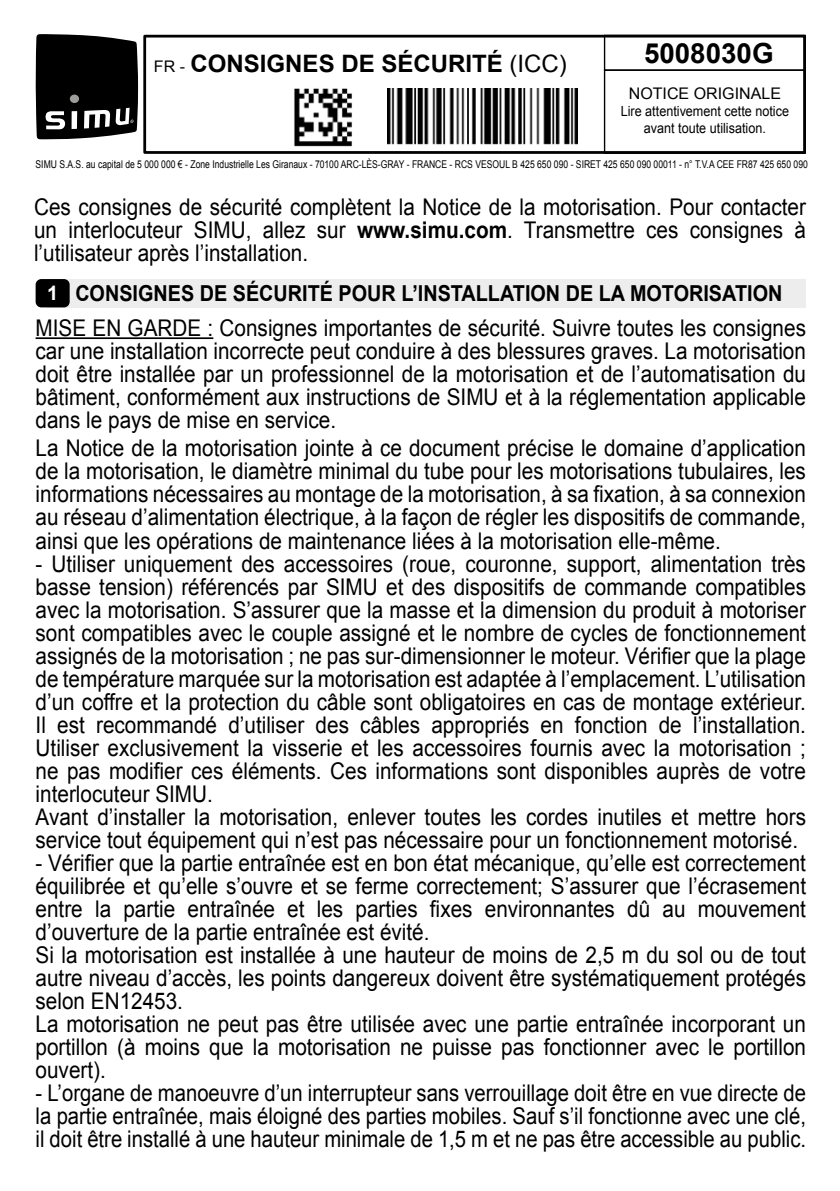
<style>
.page{position:relative;width:840px;height:1191px;background:#fff}
.page>*{position:absolute;margin:0;border:0;box-sizing:border-box;transform-origin:0 0}
.t1{font:700 27.8px "Arial";color:#000}
.t2{font:700 24px "Arial";color:#000}
.t3{font:23px/23px "Arial";color:#000;text-align:justify;scale:.9 1}
.t4{font:23px/23px "Arial";color:#000;text-align:justify;scale:.88 1}
.t5{font:700 22px "Arial";color:#000;scale:.9 1}
.t6{font:16px "Arial";color:#000}
.t7{font:14px/16.8px "Arial";color:#000;text-align:center;scale:.9 1}
.t8{font:10.6px "Arial";color:#000;scale:.8 1}
.s1{font-weight:400;font-size:16px}
.s2{font-weight:400}
.s3{font-weight:700}
.s4{font-size:20px;color:#fff}
</style>
<div class="page">
<hr style="left:36px;top:337px;width:177px;height:2px;background:#000">
<div style="left:47px;top:279px;width:758px;height:28px;background:#ededed"></div>
<div style="left:36px;top:279px;width:34px;height:28px;background:#000;border-radius:6px"></div>
<div style="left:143px;top:35px;width:662px;height:119px;border:3px solid #000"></div>
<svg style="left:36px;top:34px;width:102px;height:105px;background:#1e1e1e"></svg>
<div style="left:70px;top:95px;width:9px;height:8px;background:#9d9d9c;border-radius:50%"></div>
<div style="left:603px;top:35px;width:202px;height:36px;border:1px solid #000"></div>
<div style="left:603px;top:69px;width:202px;height:85px;border:1px solid #000"></div>
<img style="left:387px;top:88px;width:190px;height:57px">
<img style="left:294px;top:88px;width:58px;height:59px">
<p class="t2" style="left:154px;top:48px;width:414px"><span class="s1">FR -</span> CONSIGNES DE SÉCURITÉ <span class="s2">(ICC)</span></p>
<p class="t1" style="left:643px;top:35px;width:131px">5008030G</p>
<p class="t6" style="left:628px;top:83px;width:154px">NOTICE ORIGINALE</p>
<p class="t7" style="left:620px;top:103px;width:188px">Lire attentivement cette notice avant toute utilisation.</p>
<p class="t8" style="left:36px;top:157px;width:966px">SIMU S.A.S. au capital de 5 000 000 € - Zone Industrielle Les Giranaux - 70100 ARC-LÈS-GRAY - FRANCE - RCS VESOUL B 425 650 090 - SIRET 425 650 090 00011 - n° T.V.A CEE FR87 425 650 090</p>
<p class="t3" style="left:34px;top:196px;width:858px">Ces consignes de sécurité complètent la Notice de la motorisation. Pour contacter un interlocuteur SIMU, allez sur <span class="s3">www.simu.com</span>. Transmettre ces consignes à l’utilisateur après l’installation.</p>
<p class="t5" style="left:47px;top:279px;width:818px"><span class="s4">1</span> CONSIGNES DE SÉCURITÉ POUR L’INSTALLATION DE LA MOTORISATION</p>
<p class="t3" style="left:36px;top:316px;width:857px">MISE EN GARDE : Consignes importantes de sécurité. Suivre toutes les consignes car une installation incorrecte peut conduire à des blessures graves. La motorisation doit être installée par un professionnel de la motorisation et de l’automatisation du bâtiment, conformément aux instructions de SIMU et à la réglementation applicable dans le pays de mise en service.</p>
<p class="t3" style="left:36px;top:437px;width:857px">La Notice de la motorisation jointe à ce document précise le domaine d’application de la motorisation, le diamètre minimal du tube pour les motorisations tubulaires, les informations nécessaires au montage de la motorisation, à sa fixation, à sa connexion au réseau d’alimentation électrique, à la façon de régler les dispositifs de commande, ainsi que les opérations de maintenance liées à la motorisation elle-même.</p>
<p class="t3" style="left:36px;top:552px;width:857px;text-align:left">- Utiliser uniquement des accessoires (roue, couronne, support, alimentation très basse tension) référencés par SIMU et des dispositifs de commande compatibles avec la motorisation. S’assurer que la masse et la dimension du produit à motoriser sont compatibles avec le couple assigné et le nombre de cycles de fonctionnement assignés de la motorisation ; ne pas sur-dimensionner le moteur. Vérifier que la plage de température marquée sur la motorisation est adaptée à l’emplacement. L’utilisation d’un coffre et la protection du câble sont obligatoires en cas de montage extérieur.<br>Il est recommandé d’utiliser des câbles appropriés en fonction de l’installation.<br>Utiliser exclusivement la visserie et les accessoires fournis avec la motorisation ; ne pas modifier ces éléments. Ces informations sont disponibles auprès de votre interlocuteur SIMU.<br>Avant d’installer la motorisation, enlever toutes les cordes inutiles et mettre hors service tout équipement qui n’est pas nécessaire pour un fonctionnement motorisé.</p>
<p class="t3" style="left:36px;top:851px;width:857px;text-align:left">- Vérifier que la partie entraînée est en bon état mécanique, qu’elle est correctement équilibrée et qu’elle s’ouvre et se ferme correctement; S’assurer que l’écrasement entre la partie entraînée et les parties fixes environnantes dû au mouvement d’ouverture de la partie entraînée est évité.<br>Si la motorisation est installée à une hauteur de moins de 2,5 m du sol ou de tout autre niveau d’accès, les points dangereux doivent être systématiquement protégés selon EN12453.<br>La motorisation ne peut pas être utilisée avec une partie entraînée incorporant un portillon (à moins que la motorisation ne puisse pas fonctionner avec le portillon ouvert).</p>
<p class="t4" style="left:36px;top:1081px;width:876px">- L’organe de manoeuvre d’un interrupteur sans verrouillage doit être en vue directe de la partie entraînée, mais éloigné des parties mobiles. Sauf s’il fonctionne avec une clé, il doit être installé à une hauteur minimale de 1,5 m et ne pas être accessible au public.</p>
</div>
